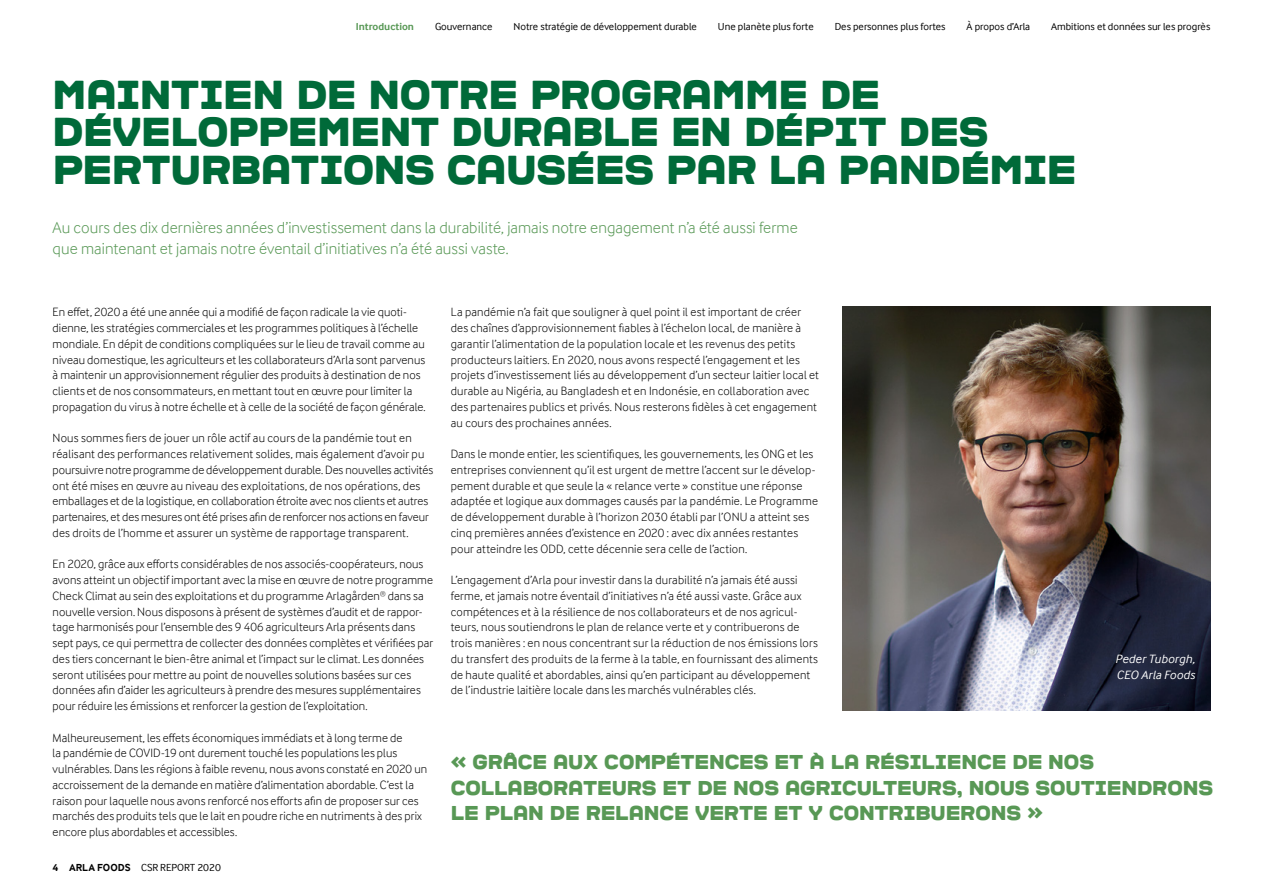
<style>
.page{position:relative;width:1263px;height:893px;background:#fff}
.page>*{position:absolute;margin:0;border:0;box-sizing:border-box;transform-origin:0 0}
.t1{font:40.5px "ARLASTRONG";letter-spacing:-.02em;color:#006a39}
.t2{font:20.1px "ARLASTRONG";letter-spacing:-.015em;color:#589855}
.t3{font:300 16.5px/21px "Arla Inter Face";letter-spacing:.005em;color:#589855}
.t4{font:300 12.3px/15.8px "Arla Inter Face";letter-spacing:.01em;color:#000}
.t5{font:italic 12.3px/15.8px "Arla Inter Face";letter-spacing:.015em;color:#fff}
.t6{font:10.5px "Arla Inter Face";color:#000}
.t7{font:700 10.5px "Arla Inter Face";color:#589855}
.s1{font-weight:700}
</style>
<div class="page">
<img style="left:842px;top:306px;width:368px;height:404px">
<p class="t7" style="left:356px;top:20px;width:60px">Introduction</p>
<p class="t6" style="left:435px;top:20px;width:59px">Gouvernance</p>
<p class="t6" style="left:514px;top:20px;width:185px">Notre stratégie de développement durable</p>
<p class="t6" style="left:718px;top:20px;width:97px">Une planète plus forte</p>
<p class="t6" style="left:835px;top:20px;width:112px">Des personnes plus fortes</p>
<p class="t6" style="left:967px;top:20px;width:65px">À propos d’Arla</p>
<p class="t6" style="left:1051px;top:20px;width:161px">Ambitions et données sur les progrès</p>
<h1 class="t1" style="left:53px;top:74px;width:346px">MAINTIEN DE NOTRE</h1>
<h1 class="t1" style="left:530px;top:74px;width:32px">PROGRAMME</h1>
<h1 class="t1" style="left:820px;top:74px;width:29px">DE</h1>
<h1 class="t1" style="left:53px;top:112px;width:31px">DÉVELOPPEMENT</h1>
<h1 class="t1" style="left:452px;top:112px;width:30px">DURABLE</h1>
<h1 class="t1" style="left:671px;top:112px;width:103px">EN DÉP</h1>
<h1 class="t1" style="left:834px;top:112px;width:95px">IT DES</h1>
<h1 class="t1" style="left:53px;top:149px;width:31px">PERTURBAT</h1>
<h1 class="t1" style="left:319px;top:149px;width:55px">IONS</h1>
<h1 class="t1" style="left:447px;top:149px;width:31px">CAUSÉES</h1>
<h1 class="t1" style="left:666px;top:149px;width:30px">PAR</h1>
<h1 class="t1" style="left:769px;top:149px;width:101px">LA PANDÉM</h1>
<h1 class="t1" style="left:1023px;top:149px;width:50px">IE</h1>
<h3 class="t3" style="left:53px;top:217px;width:747px">Au cours des dix dernières années d’investissement dans la durabilité, jamais notre engagement n’a été aussi ferme que maintenant et jamais notre éventail d’initiatives n’a été aussi vaste.</h3>
<p class="t4" style="left:53px;top:304px;width:374px">En effet, 2020 a été une année qui a modifié de façon radicale la vie quoti&shy;dienne, les stratégies commerciales et les programmes politiques à l’échelle mondiale. En dépit de conditions compliquées sur le lieu de travail comme au niveau domestique, les agriculteurs et les collaborateurs d’Arla sont parvenus à maintenir un approvisionnement régulier des produits à destination de nos clients et de nos consommateurs, en mettant tout en œuvre pour limiter la propagation du virus à notre échelle et à celle de la société de façon générale.</p>
<p class="t4" style="left:53px;top:430px;width:382px">Nous sommes fiers de jouer un rôle actif au cours de la pandémie tout en réalisant des performances relativement solides, mais également d’avoir pu poursuivre notre programme de développement durable. Des nouvelles activités ont été mises en œuvre au niveau des exploitations, de nos opérations, des emballages et de la logistique, en collaboration étroite avec nos clients et autres partenaires, et des mesures ont été prises afin de renforcer nos actions en faveur des droits de l’homme et assurer un système de rapportage transparent.</p>
<p class="t4" style="left:53px;top:556px;width:382px">En 2020, grâce aux efforts considérables de nos associés-coopérateurs, nous avons atteint un objectif important avec la mise en œuvre de notre programme Check Climat au sein des exploitations et du programme Arlagården<sup>®</sup> dans sa nouvelle version. Nous disposons à présent de systèmes d’audit et de rappor&shy;tage harmonisés pour l’ensemble des 9 406 agriculteurs Arla présents dans sept pays, ce qui permettra de collecter des données complètes et vérifiées par des tiers concernant le bien-être animal et l’impact sur le climat. Les données seront utilisées pour mettre au point de nouvelles solutions basées sur ces données afin d’aider les agriculteurs à prendre des mesures supplémentaires pour réduire les émissions et renforcer la gestion de l’exploitation.</p>
<p class="t4" style="left:53px;top:729px;width:376px">Malheureusement, les effets économiques immédiats et à long terme de<br>la pandémie de COVID-19 ont durement touché les populations les plus vulnérables. Dans les régions à faible revenu, nous avons constaté en 2020 un accroissement de la demande en matière d’alimentation abordable. C’est la raison pour laquelle nous avons renforcé nos efforts afin de proposer sur ces marchés des produits tels que le lait en poudre riche en nutriments à des prix encore plus abordables et accessibles.</p>
<p class="t6" style="left:53px;top:861px;width:170px"><span class="s1">4 ARLA FOODS</span> CSR REPORT 2020</p>
<p class="t4" style="left:451px;top:304px;width:370px">La pandémie n’a fait que souligner à quel point il est important de créer des chaînes d’approvisionnement fiables à l’échelon local, de manière à garantir l’alimentation de la population locale et les revenus des petits producteurs laitiers. En 2020, nous avons respecté l’engagement et les projets d’investissement liés au développement d’un secteur laitier local et durable au Nigéria, au Bangladesh et en Indonésie, en collaboration avec des partenaires publics et privés. Nous resterons fidèles à cet engagement au cours des prochaines années.</p>
<p class="t4" style="left:451px;top:446px;width:369px">Dans le monde entier, les scientifiques, les gouvernements, les ONG et les entreprises conviennent qu’il est urgent de mettre l’accent sur le dévelop&shy;pement durable et que seule la « relance verte » constitue une réponse adaptée et logique aux dommages causés par la pandémie. Le Programme de développement durable à l’horizon 2030 établi par l’ONU a atteint ses cinq premières années d’existence en 2020 : avec dix années restantes pour atteindre les ODD, cette décennie sera celle de l’action.</p>
<p class="t4" style="left:451px;top:572px;width:369px">L’engagement d’Arla pour investir dans la durabilité n’a jamais été aussi ferme, et jamais notre éventail d’initiatives n’a été aussi vaste. Grâce aux compétences et à la résilience de nos collaborateurs et de nos agricul&shy;teurs, nous soutiendrons le plan de relance verte et y contribuerons de trois manières : en nous concentrant sur la réduction de nos émissions lors du transfert des produits de la ferme à la table, en fournissant des aliments de haute qualité et abordables, ainsi qu’en participant au développement de l’industrie laitière locale dans les marchés vulnérables clés.</p>
<p class="t5" style="left:1115px;top:651px;width:81px">Peder Tuborgh,<br>CEO Arla Foods</p>
<h2 class="t2" style="left:451px;top:752px;width:170px">« GRÂCE AUX COMPÉTENCES</h2>
<h2 class="t2" style="left:775px;top:752px;width:106px">ETÀLARÉS</h2>
<h2 class="t2" style="left:909px;top:752px;width:53px">ILIENCE</h2>
<h2 class="t2" style="left:1012px;top:752px;width:52px">DE NOS</h2>
<h2 class="t2" style="left:451px;top:778px;width:16px">COLLABORATEURS</h2>
<h2 class="t2" style="left:663px;top:778px;width:87px">ETDENOS</h2>
<h2 class="t2" style="left:785px;top:778px;width:16px">AGR</h2>
<h2 class="t2" style="left:830px;top:778px;width:28px">ICULTEURS</h2>
<h2 class="t2" style="left:957px;top:778px;width:28px">, NOUS</h2>
<h2 class="t2" style="left:1035px;top:778px;width:16px">SOUT</h2>
<h2 class="t2" style="left:1095px;top:778px;width:28px">IENDRONS</h2>
<h2 class="t2" style="left:451px;top:803px;width:50px">LE PLAN</h2>
<h2 class="t2" style="left:550px;top:803px;width:52px">DE RELANCE</h2>
<h2 class="t2" style="left:695px;top:803px;width:16px">VERTE</h2>
<h2 class="t2" style="left:774px;top:803px;width:71px">ET YCONTR</h2>
<h2 class="t2" style="left:903px;top:803px;width:28px">IBUERONS</h2>
<h2 class="t2" style="left:1027px;top:803px;width:17px">»</h2>
</div>
